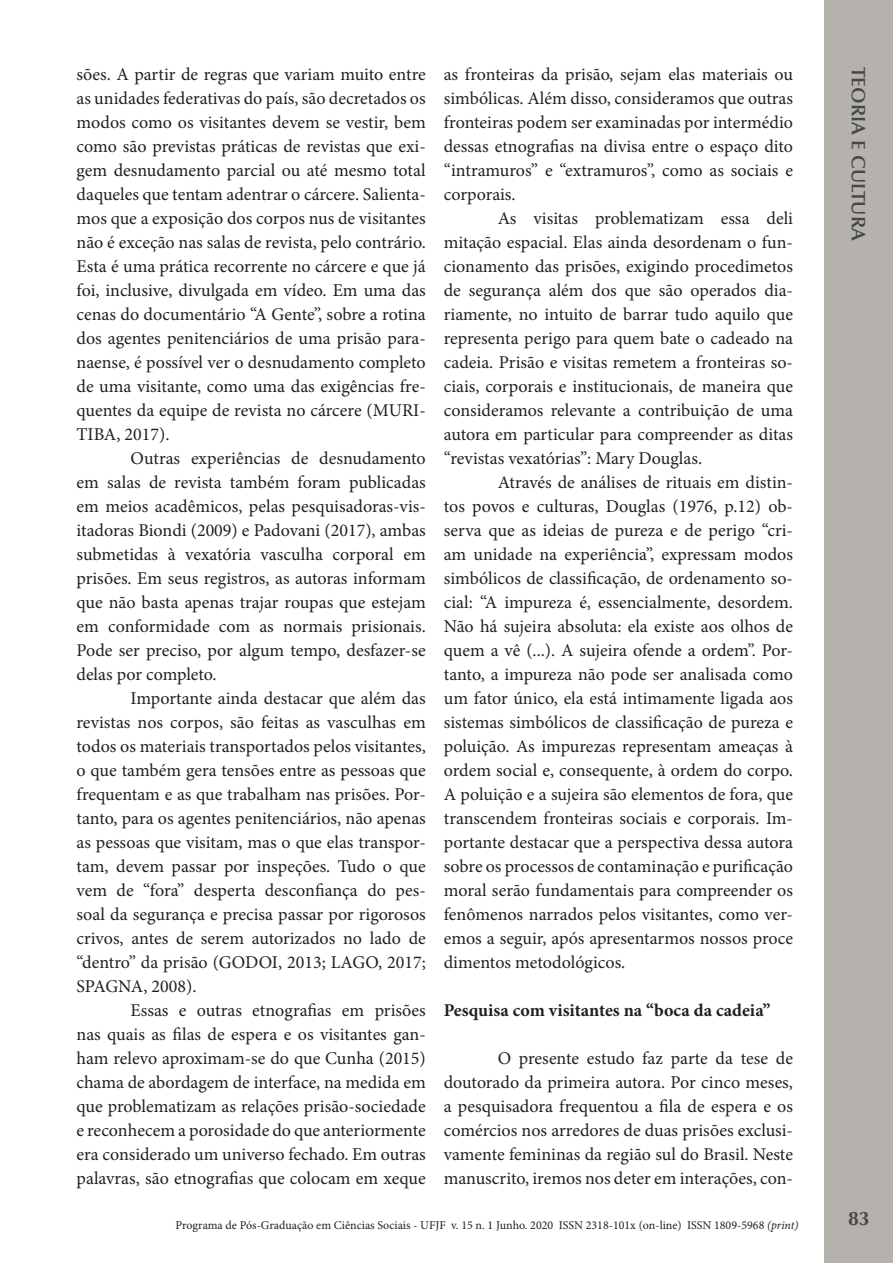
<style>
.page{position:relative;width:893px;height:1263px;background:#fff}
.page>*{position:absolute;margin:0;border:0;box-sizing:border-box;transform-origin:0 0}
.t1{font:600 19.5px "Optima";color:#454647}
.t2{font:700 19.5px "Optima LT Std";color:#454647}
.t3{font:18px/24px "Minion Pro";color:#231f20;text-align:justify}
.t4{font:700 18px "Minion Pro";color:#231f20}
.t5{font:12px "Minion Pro";color:#231f20}
.s1{font-style:italic}
</style>
<div class="page">
<div style="left:825px;top:0;width:68px;height:1262px;background:#b5b2ad"></div>
<p class="t3" style="left:77px;top:62px;width:351px">sões. A partir de regras que variam muito entre as unidades federativas do país, são decretados os modos como os visitantes devem se vestir, bem como são previstas práticas de revistas que exi&shy;gem desnudamento parcial ou até mesmo total daqueles que tentam adentrar o cárcere. Salienta&shy;mos que a exposição dos corpos nus de visitantes não é exceção nas salas de revista, pelo contrário.<br>Esta é uma prática recorrente no cárcere e que já foi, inclusive, divulgada em vídeo. Em uma das cenas do documentário “A Gente”, sobre a rotina dos agentes penitenciários de uma prisão para&shy;naense, é possível ver o desnudamento completo de uma visitante, como uma das exigências fre&shy;quentes da equipe de revista no cárcere (MURI-TIBA, 2017).</p>
<p class="t3" style="left:77px;top:446px;width:351px;text-indent:54px">Outras experiências de desnudamento em salas de revista também foram publicadas em meios acadêmicos, pelas pesquisadoras-vis&shy;itadoras Biondi (2009) e Padovani (2017), ambas submetidas à vexatória vasculha corporal em prisões. Em seus registros, as autoras informam que não basta apenas trajar roupas que estejam em conformidade com as normais prisionais.<br>Pode ser preciso, por algum tempo, desfazer-se delas por completo.</p>
<p class="t3" style="left:77px;top:686px;width:351px;text-indent:54px">Importante ainda destacar que além das revistas nos corpos, são feitas as vasculhas em todos os materiais transportados pelos visitantes, o que também gera tensões entre as pessoas que frequentam e as que trabalham nas prisões. Por&shy;tanto, para os agentes penitenciários, não apenas as pessoas que visitam, mas o que elas transpor&shy;tam, devem passar por inspeções. Tudo o que vem de “fora” desperta desconfiança do pes&shy;soal da segurança e precisa passar por rigorosos crivos, antes de serem autorizados no lado de “dentro” da prisão (GODOI, 2013; LAGO, 2017; SPAGNA, 2008).</p>
<p class="t3" style="left:77px;top:998px;width:351px;text-indent:54px">Essas e outras etnografias em prisões nas quais as filas de espera e os visitantes gan&shy;ham relevo aproximam-se do que Cunha (2015) chama de abordagem de interface, na medida em que problematizam as relações prisão-sociedade e reconhecem a porosidade do que anteriormente era considerado um universo fechado. Em outras palavras, são etnografias que colocam em xeque</p>
<p class="t3" style="left:444px;top:62px;width:351px">as fronteiras da prisão, sejam elas materiais ou simbólicas. Além disso, consideramos que outras fronteiras podem ser examinadas por intermédio dessas etnografias na divisa entre o espaço dito “intramuros” e “extramuros”, como as sociais e corporais.</p>
<p class="t3" style="left:444px;top:206px;width:351px;text-indent:54px">As visitas problematizam essa deli mitação espacial. Elas ainda desordenam o fun&shy;cionamento das prisões, exigindo procedimetos de segurança além dos que são operados dia&shy;riamente, no intuito de barrar tudo aquilo que representa perigo para quem bate o cadeado na cadeia. Prisão e visitas remetem a fronteiras so&shy;ciais, corporais e institucionais, de maneira que consideramos relevante a contribuição de uma autora em particular para compreender as ditas “revistas vexatórias”: Mary Douglas.</p>
<p class="t3" style="left:444px;top:470px;width:351px;text-indent:54px">Através de análises de rituais em distin&shy;tos povos e culturas, Douglas (1976, p.12) ob&shy;serva que as ideias de pureza e de perigo “cri&shy;am unidade na experiência”, expressam modos simbólicos de classificação, de ordenamento so&shy;cial: “A impureza é, essencialmente, desordem.<br>Não há sujeira absoluta: ela existe aos olhos de quem a vê (...). A sujeira ofende a ordem”. Por&shy;tanto, a impureza não pode ser analisada como um fator único, ela está intimamente ligada aos sistemas simbólicos de classificação de pureza e poluição. As impurezas representam ameaças à ordem social e, consequente, à ordem do corpo.<br>A poluição e a sujeira são elementos de fora, que transcendem fronteiras sociais e corporais. Im&shy;portante destacar que a perspectiva dessa autora sobre os processos de contaminação e purificação moral serão fundamentais para compreender os fenômenos narrados pelos visitantes, como ver&shy;emos a seguir, após apresentarmos nossos proce dimentos metodológicos.</p>
<p class="t4" style="left:444px;top:1000px;width:328px">Pesquisa com visitantes na “boca da cadeia”</p>
<p class="t3" style="left:444px;top:1046px;width:351px;text-indent:54px">O presente estudo faz parte da tese de doutorado da primeira autora. Por cinco meses, a pesquisadora frequentou a fila de espera e os comércios nos arredores de duas prisões exclusi&shy;vamente femininas da região sul do Brasil. Neste manuscrito, iremos nos deter em interações, con-</p>
<p class="t5" style="left:175px;top:1217px;width:624px">Programa de Pós-Graduação em Ciências Sociais - UFJF v. 15 n. 1 Junho. 2020 ISSN 2318-101x (on-line) ISSN 1809-5968 <span class="s1">(print)</span></p>
<p class="t1" style="left:870px;top:67px;width:176px;rotate:90deg">TEORIA E CULTURA</p>
<p class="t2" style="left:848px;top:1207px;width:23px">83</p>
</div>
